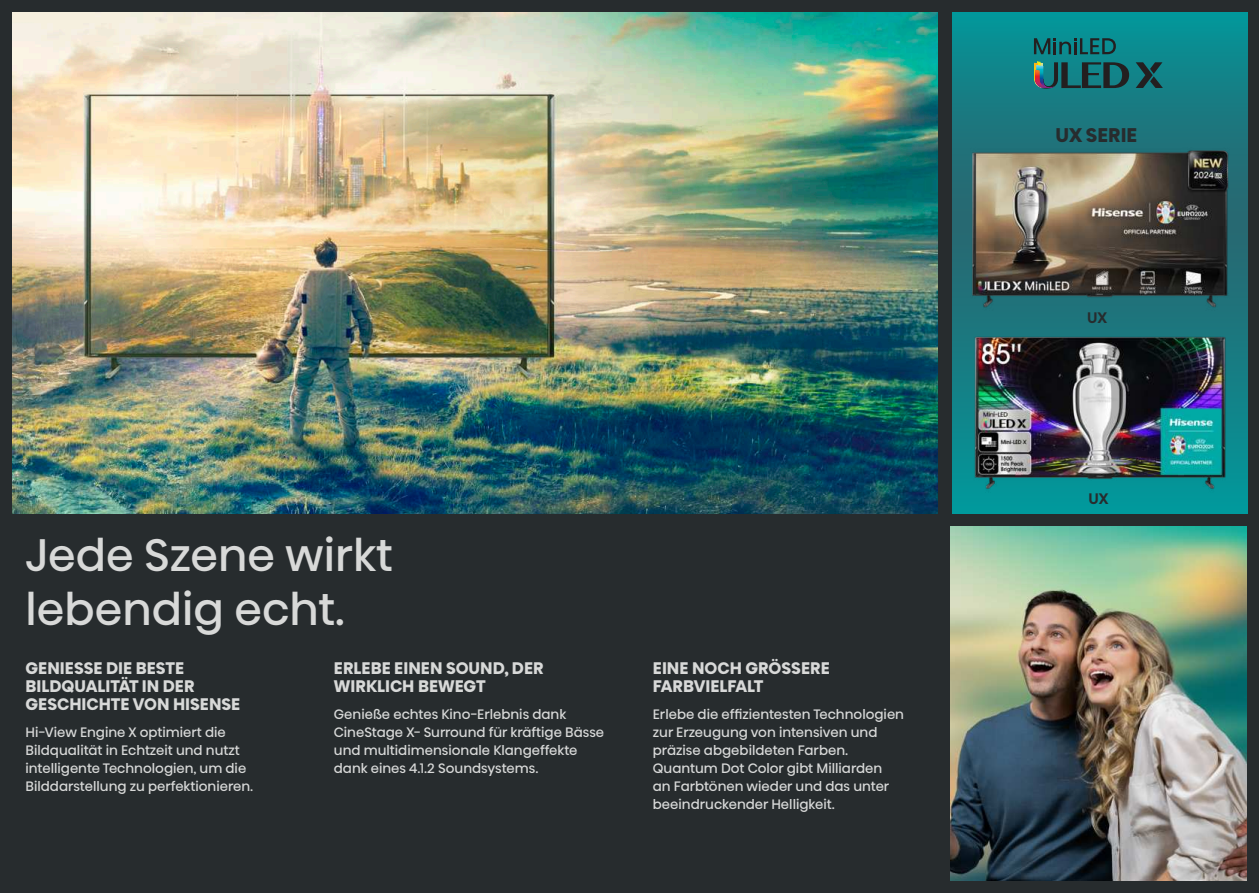
<style>
.page{position:relative;width:1259px;height:893px;background:#fff}
.page>*{position:absolute;margin:0;border:0;box-sizing:border-box;transform-origin:0 0}
.t1{font:45px/54px "Hisense Alfabet";color:#d8d9d8}
.t2{font:700 19.5px "Hisense Alfabet";color:#272c2e}
.t3{font:700 16.5px/18px "Hisense Alfabet";color:#d8d9d8}
.t4{font:500 15px "Hisense Alfabet";color:#272c2e}
.t5{font:13.5px/18px "Hisense Alfabet";color:#d8d9d8}
</style>
<div class="page">
<div style="left:629px;top:0;width:630px;height:893px;background:#272c2e"></div>
<div style="left:0;top:0;width:629px;height:893px;background:#272c2e"></div>
<svg style="left:952px;top:12px;width:295px;height:501px"></svg>
<img style="left:13px;top:13px;width:925px;height:500px">
<img style="left:950px;top:526px;width:296px;height:354px">
<img style="left:967px;top:318px;width:265px;height:176px">
<img style="left:964px;top:131px;width:270px;height:187px">
<svg style="left:1034px;top:38px;width:82px;height:16px"></svg>
<svg style="left:1034px;top:61px;width:95px;height:28px"></svg>
<svg style="left:1135px;top:62px;width:28px;height:26px"></svg>
<h1 class="t1" style="left:26px;top:527px;width:368px">Jede Szene wirkt lebendig echt.</h1>
<p class="t3" style="left:334px;top:659px;width:211px">ERLEBE EINEN SOUND, DER<br>WIRKLICH BEWEGT</p>
<p class="t5" style="left:334px;top:705px;width:272px">Genieße echtes Kino-Erlebnis dank CineStage X- Surround für kräftige Bässe und multidimensionale Klangeffekte dank eines 4.1.2 Soundsystems.</p>
<p class="t3" style="left:26px;top:659px;width:216px">GENIESSE DIE BESTE<br>BILDQUALITÄT IN DER<br>GESCHICHTE VON HISENSE</p>
<p class="t5" style="left:26px;top:723px;width:229px">Hi-View Engine X optimiert die Bildqualität in Echtzeit und nutzt intelligente Technologien, um die Bilddarstellung zu perfektionieren.</p>
<p class="t3" style="left:653px;top:659px;width:178px">EINE NOCH GRÖSSERE<br>FARBVIELFALT</p>
<p class="t5" style="left:653px;top:705px;width:253px">Erlebe die effizientesten Technologien zur Erzeugung von intensiven und präzise abgebildeten Farben.<br>Quantum Dot Color gibt Milliarden<br>an Farbtönen wieder und das unter beeindruckender Helligkeit.</p>
<h2 class="t2" style="left:1055px;top:124px;width:83px">UX SERIE</h2>
<p class="t4" style="left:1087px;top:309px;width:22px">UX</p>
<p class="t4" style="left:1088px;top:490px;width:22px">UX</p>
</div>
